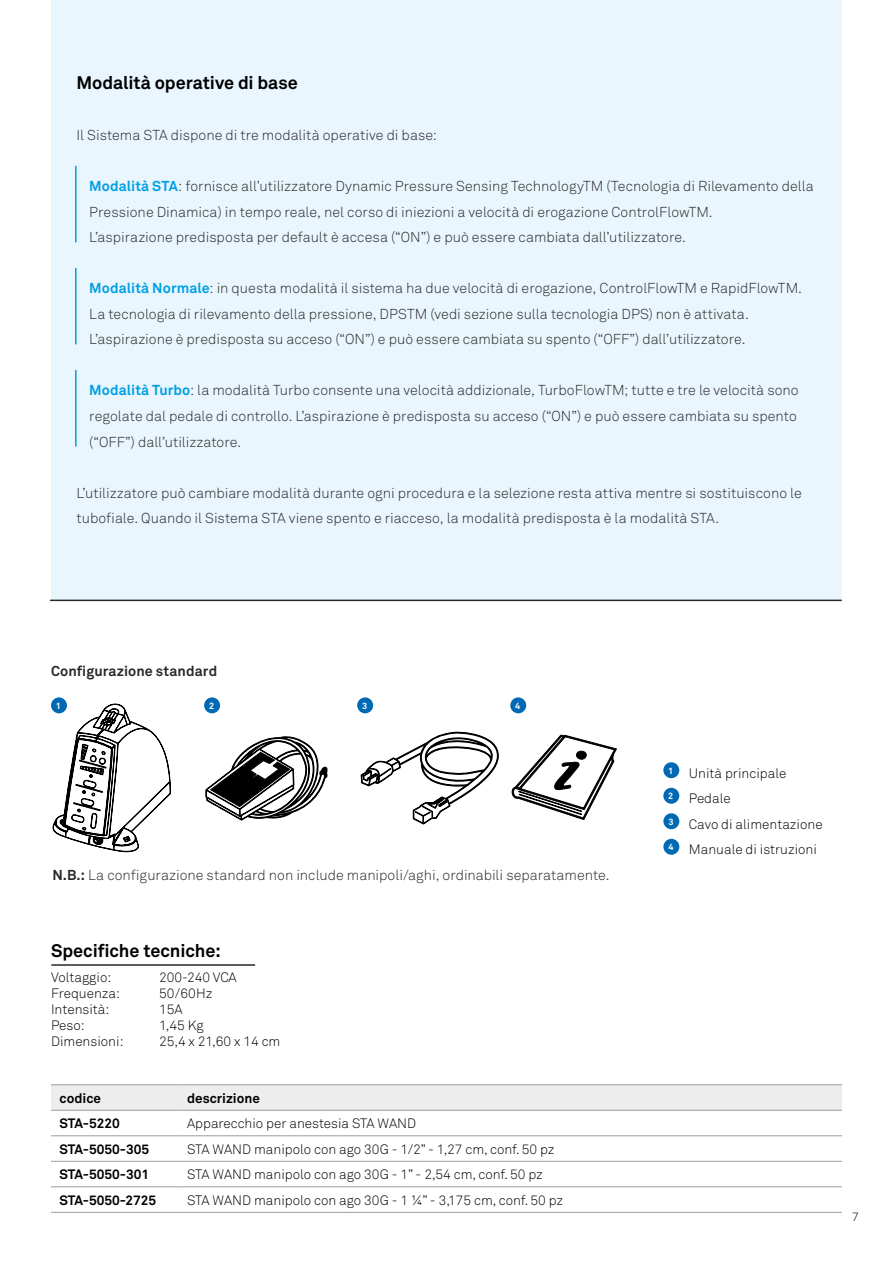
<style>
.page{position:relative;width:893px;height:1263px;background:#fff}
.page>*{position:absolute;margin:0;border:0;box-sizing:border-box;transform-origin:0 0}
.t1{font:700 18px "Akkurat Pro";letter-spacing:-.005em;color:#000}
.t2{font:14.25px/25.5px "Akkurat Light Pro";color:#282827}
.t3{font:700 14.25px "Akkurat Pro";letter-spacing:.005em;color:#282827}
.t4{font:13.5px/25.5px "Akkurat Light Pro";color:#000}
.t5{font:700 13.5px "Akkurat Pro";color:#000}
.t6{font:12px "Akkurat Light Pro";color:#000}
.t7{font:700 9px "Akkurat Pro";color:#fff}
.s1{font-family:"Akkurat Pro";font-weight:700;color:#009fe3}
.s2{font-family:"Akkurat Pro";font-weight:700}
</style>
<div class="page">
<div style="left:51px;top:0;width:791px;height:68px;background:#eaf6fe"></div>
<div style="left:51px;top:64px;width:791px;height:536px;background:#eaf6fe"></div>
<hr style="left:51px;top:600px;width:790px;height:1px;background:#282827">
<svg style="left:53px;top:704px;width:118px;height:148px"></svg>
<svg style="left:205px;top:736px;width:123px;height:85px"></svg>
<svg style="left:360px;top:732px;width:139px;height:93px"></svg>
<svg style="left:511px;top:734px;width:106px;height:86px"></svg>
<div style="left:51px;top:697px;width:16px;height:16px;background:#0069b4;border-radius:50%"></div>
<div style="left:204px;top:697px;width:16px;height:16px;background:#0069b4;border-radius:50%"></div>
<div style="left:357px;top:697px;width:16px;height:16px;background:#0069b4;border-radius:50%"></div>
<div style="left:510px;top:697px;width:16px;height:16px;background:#0069b4;border-radius:50%"></div>
<div style="left:663px;top:839px;width:16px;height:16px;background:#0069b4;border-radius:50%"></div>
<div style="left:663px;top:762px;width:16px;height:16px;background:#0069b4;border-radius:50%"></div>
<div style="left:663px;top:788px;width:16px;height:16px;background:#0069b4;border-radius:50%"></div>
<div style="left:663px;top:813px;width:16px;height:16px;background:#0069b4;border-radius:50%"></div>
<svg style="left:51px;top:1085px;width:791px;height:25px;background:#ebebeb"></svg>
<hr style="left:51px;top:1084px;width:128px;height:1px;background:#9d9d9c">
<hr style="left:179px;top:1084px;width:663px;height:1px;background:#9d9d9c">
<hr style="left:51px;top:1110px;width:128px;height:1px;background:#9d9d9c">
<hr style="left:179px;top:1110px;width:663px;height:1px;background:#9d9d9c">
<hr style="left:51px;top:1135px;width:128px;height:1px;background:#9d9d9c">
<hr style="left:179px;top:1135px;width:663px;height:1px;background:#9d9d9c">
<hr style="left:51px;top:1161px;width:128px;height:1px;background:#9d9d9c">
<hr style="left:179px;top:1161px;width:663px;height:1px;background:#9d9d9c">
<hr style="left:51px;top:1186px;width:128px;height:1px;background:#9d9d9c">
<hr style="left:179px;top:1186px;width:663px;height:1px;background:#9d9d9c">
<hr style="left:51px;top:1212px;width:128px;height:1px;background:#9d9d9c">
<hr style="left:179px;top:1212px;width:663px;height:1px;background:#9d9d9c">
<hr style="left:75px;top:166px;width:2px;height:76px;background:#009fe3">
<hr style="left:75px;top:268px;width:2px;height:76px;background:#009fe3">
<hr style="left:75px;top:370px;width:2px;height:76px;background:#009fe3">
<hr style="left:51px;top:964px;width:204px;height:2px;background:#282827">
<p class="t1" style="left:77px;top:72px;width:223px">Modalità operative di base</p>
<p class="t2" style="left:77px;top:123px;width:362px">Il Sistema STA dispone di tre modalità operative di base:</p>
<p class="t2" style="left:89px;top:174px;width:726px"><span class="s1">Modalità STA</span>: fornisce all’utilizzatore Dynamic Pressure Sensing TechnologyTM (Tecnologia di Rilevamento della<br>Pressione Dinamica) in tempo reale, nel corso di iniezioni a velocità di erogazione ControlFlowTM.<br>L’aspirazione predisposta per default è accesa (“ON”) e può essere cambiata dall’utilizzatore.</p>
<p class="t2" style="left:89px;top:276px;width:714px"><span class="s1">Modalità Normale</span>: in questa modalità il sistema ha due velocità di erogazione, ControlFlowTM e RapidFlowTM.<br>La tecnologia di rilevamento della pressione, DPSTM (vedi sezione sulla tecnologia DPS) non è attivata.<br>L’aspirazione è predisposta su acceso (“ON”) e può essere cambiata su spento (“OFF”) dall’utilizzatore.</p>
<p class="t2" style="left:89px;top:378px;width:711px"><span class="s1">Modalità Turbo</span>: la modalità Turbo consente una velocità addizionale, TurboFlowTM; tutte e tre le velocità sono regolate dal pedale di controllo. L’aspirazione è predisposta su acceso (“ON”) e può essere cambiata su spento (“OFF”) dall’utilizzatore.</p>
<p class="t2" style="left:77px;top:480px;width:727px">L’utilizzatore può cambiare modalità durante ogni procedura e la selezione resta attiva mentre si sostituiscono le tubofiale. Quando il Sistema STA viene spento e riacceso, la modalità predisposta è la modalità STA.</p>
<p class="t3" style="left:51px;top:662px;width:168px">Configurazione standard</p>
<p class="t7" style="left:56px;top:700px;width:7px">1</p>
<p class="t7" style="left:209px;top:700px;width:7px">2</p>
<p class="t7" style="left:362px;top:700px;width:7px">3</p>
<p class="t7" style="left:515px;top:700px;width:7px">4</p>
<p class="t2" style="left:52px;top:863px;width:559px"><span class="s2">N.B.:</span> La configurazione standard non include manipoli/aghi, ordinabili separatamente.</p>
<p class="t1" style="left:51px;top:939px;width:171px">Specifiche tecniche:</p>
<p class="t4" style="left:51px;top:964px;width:62px">Voltaggio:</p>
<p class="t4" style="left:159px;top:964px;width:79px">200-240 VCA</p>
<p class="t4" style="left:51px;top:980px;width:71px">Frequenza:</p>
<p class="t4" style="left:159px;top:980px;width:55px">50/60Hz</p>
<p class="t4" style="left:51px;top:997px;width:60px">Intensità:</p>
<p class="t4" style="left:159px;top:997px;width:25px">15A</p>
<p class="t4" style="left:51px;top:1013px;width:35px">Peso:</p>
<p class="t4" style="left:159px;top:1013px;width:46px">1,45 Kg</p>
<p class="t4" style="left:51px;top:1029px;width:74px">Dimensioni:</p>
<p class="t4" style="left:159px;top:1029px;width:123px">25,4 x 21,60 x 14 cm</p>
<p class="t5" style="left:60px;top:1090px;width:43px">codice</p>
<p class="t5" style="left:187px;top:1090px;width:74px">descrizione</p>
<p class="t5" style="left:60px;top:1115px;width:62px">STA-5220</p>
<p class="t4" style="left:187px;top:1111px;width:231px">Apparecchio per anestesia STA WAND</p>
<p class="t5" style="left:60px;top:1141px;width:91px">STA-5050-305</p>
<p class="t4" style="left:187px;top:1136px;width:369px">STA WAND manipolo con ago 30G - 1/2” - 1,27 cm, conf. 50 pz</p>
<p class="t5" style="left:60px;top:1166px;width:91px">STA-5050-301</p>
<p class="t4" style="left:187px;top:1162px;width:357px">STA WAND manipolo con ago 30G - 1” - 2,54 cm, conf. 50 pz</p>
<p class="t5" style="left:60px;top:1192px;width:98px">STA-5050-2725</p>
<p class="t4" style="left:187px;top:1188px;width:377px">STA WAND manipolo con ago 30G - 1 ¼” - 3,175 cm, conf. 50 pz</p>
<p class="t7" style="left:668px;top:765px;width:7px">1</p>
<p class="t7" style="left:668px;top:790px;width:7px">2</p>
<p class="t7" style="left:668px;top:816px;width:7px">3</p>
<p class="t7" style="left:668px;top:841px;width:7px">4</p>
<p class="t4" style="left:689px;top:760px;width:135px">Unità principale<br>Pedale<br>Cavo di alimentazione<br>Manuale di istruzioni</p>
<p class="t6" style="left:852px;top:1210px;width:8px">7</p>
</div>
